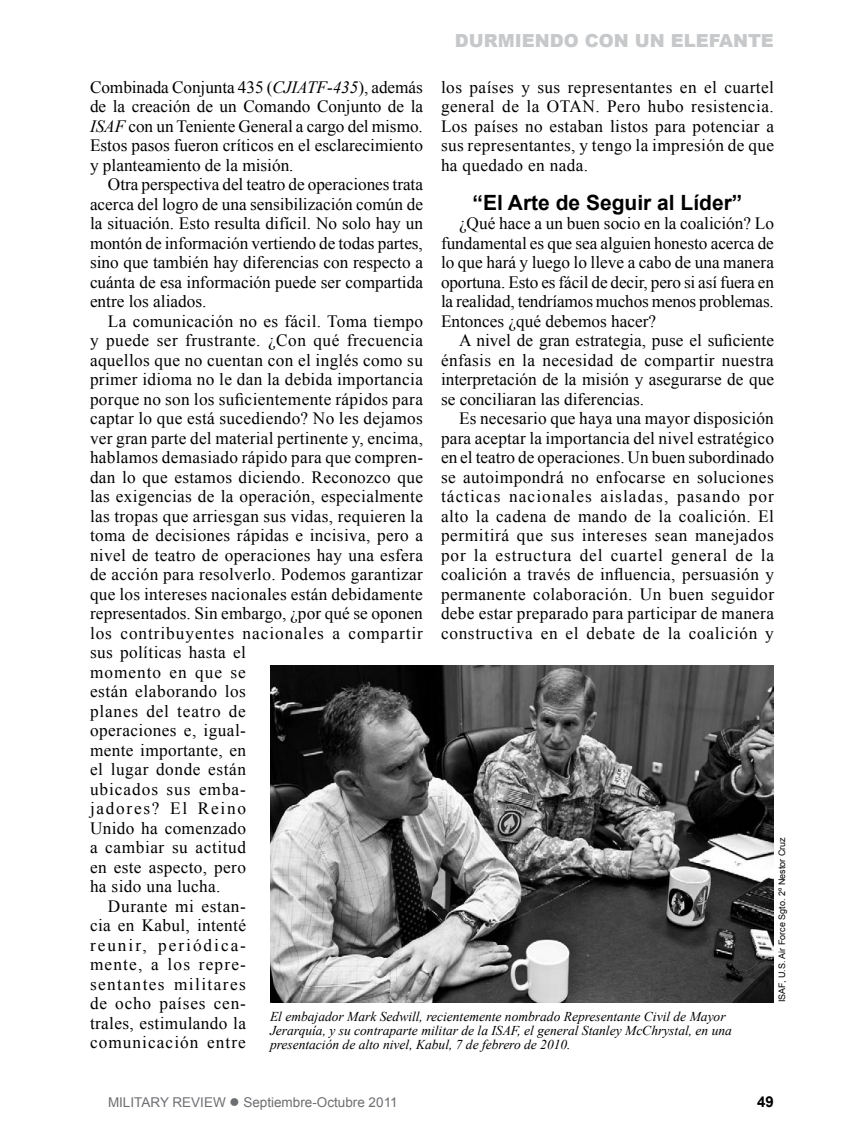
<style>
.page{position:relative;width:864px;height:1134px;background:#fff}
.page>*{position:absolute;margin:0;border:0;box-sizing:border-box;transform-origin:0 0}
.t1{font:700 21px "Arial";color:#000}
.t2{font:900 18px "Arial";color:#c6c8ca}
.t3{font:17.25px/19.5px "Times New Roman";letter-spacing:.02em;color:#000;text-align:justify}
.t4{font:17.25px "Times New Roman";letter-spacing:.055em;color:#000}
.t5{font:17.25px "Times New Roman";letter-spacing:.05em;color:#000}
.t6{font:17.25px "Times New Roman";letter-spacing:.085em;color:#000}
.t7{font:17.25px "Times New Roman";letter-spacing:.115em;color:#000}
.t8{font:17.25px "Times New Roman";letter-spacing:.06em;color:#000}
.t9{font:17.25px "Times New Roman";letter-spacing:.07em;color:#000}
.t10{font:17.25px "Times New Roman";letter-spacing:.1em;color:#000}
.t11{font:700 15px "Arial";color:#000}
.t12{font:italic 13.5px/14.2px "Times New Roman";color:#000}
.t13{font:13.5px "Arial";color:#6d6e71}
.t14{font:9px "Arial";color:#000}
.s1{font-style:italic}
</style>
<div class="page">
<img style="left:270px;top:666px;width:504px;height:336px">
<p class="t2" style="left:455px;top:27px;width:321px">DURMIENDO CON UN ELEFANTE</p>
<p class="t3" style="left:441px;top:77px;width:335px">los países y sus representantes en el cuartel general de la OTAN. Pero hubo resistencia.<br>Los países no estaban listos para potenciar a sus representantes, y tengo la impresión de que ha quedado en nada.</p>
<p class="t1" style="left:473px;top:189px;width:271px">“El Arte de Seguir al Líder”</p>
<p class="t3" style="left:441px;top:214px;width:335px;text-indent:18px">¿Qué hace a un buen socio en la coalición? Lo fundamental es que sea alguien honesto acerca de lo que hará y luego lo lleve a cabo de una manera oportuna. Esto es fácil de decir, pero si así fuera en la realidad, tendríamos muchos menos problemas.<br>Entonces ¿qué debemos hacer?</p>
<p class="t3" style="left:441px;top:331px;width:335px;text-indent:18px">A nivel de gran estrategia, puse el suficiente énfasis en la necesidad de compartir nuestra interpretación de la misión y asegurarse de que se conciliaran las diferencias.</p>
<p class="t3" style="left:441px;top:409px;width:335px;text-indent:18px">Es necesario que haya una mayor disposición para aceptar la importancia del nivel estratégico en el teatro de operaciones. Un buen subordinado se autoimpondrá no enfocarse en soluciones tácticas nacionales aisladas, pasando por alto la cadena de mando de la coalición. El permitirá que sus intereses sean manejados por la estructura del cuartel general de la coalición a través de influencia, persuasión y permanente colaboración. Un buen seguidor debe estar preparado para participar de manera constructiva en el debate de la coalición y</p>
<p class="t3" style="left:90px;top:77px;width:335px">Combinada Conjunta 435 (<span class="s1">CJIATF-435</span>), además de la creación de un Comando Conjunto de la <span class="s1">ISAF</span> con un Teniente General a cargo del mismo.<br>Estos pasos fueron críticos en el esclarecimiento y planteamiento de la misión.</p>
<p class="t3" style="left:90px;top:175px;width:335px;text-indent:18px">Otra perspectiva del teatro de operaciones trata acerca del logro de una sensibilización común de la situación. Esto resulta difícil. No solo hay un montón de información vertiendo de todas partes, sino que también hay diferencias con respecto a cuánta de esa información puede ser compartida entre los aliados.</p>
<p class="t3" style="left:108px;top:311px;width:317px">La comunicación no es fácil. Toma tiempo</p>
<p class="t3" style="left:90px;top:331px;width:335px">y puede ser frustrante. ¿Con qué frecuencia</p>
<p class="t3" style="left:90px;top:350px;width:335px">aquellos que no cuentan con el inglés como su</p>
<p class="t3" style="left:90px;top:370px;width:335px">primer idioma no le dan la debida importancia</p>
<p class="t3" style="left:90px;top:389px;width:335px">porque no son los suficientemente rápidos para</p>
<p class="t3" style="left:90px;top:409px;width:335px">captar lo que está sucediendo? No les dejamos</p>
<p class="t3" style="left:90px;top:428px;width:335px">ver gran parte del material pertinente y, encima,</p>
<p class="t3" style="left:90px;top:448px;width:335px">hablamos demasiado rápido para que compren-</p>
<p class="t3" style="left:90px;top:467px;width:335px">dan lo que estamos diciendo. Reconozco que</p>
<p class="t3" style="left:90px;top:487px;width:335px">las exigencias de la operación, especialmente</p>
<p class="t3" style="left:90px;top:506px;width:335px">las tropas que arriesgan sus vidas, requieren la</p>
<p class="t3" style="left:90px;top:526px;width:335px">toma de decisiones rápidas e incisiva, pero a</p>
<p class="t3" style="left:90px;top:545px;width:335px">nivel de teatro de operaciones hay una esfera</p>
<p class="t3" style="left:90px;top:565px;width:335px">de acción para resolverlo. Podemos garantizar</p>
<p class="t3" style="left:90px;top:584px;width:334px">que los intereses nacionales están debidamente</p>
<p class="t3" style="left:90px;top:603px;width:334px">representados. Sin embargo, ¿por qué se oponen</p>
<p class="t4" style="left:90px;top:621px;width:335px">los contribuyentes nacionales a compartir</p>
<p class="t3" style="left:90px;top:642px;width:157px">sus políticas hasta el</p>
<p class="t4" style="left:90px;top:660px;width:157px">momento en que se</p>
<p class="t3" style="left:90px;top:681px;width:157px">están elaborando los</p>
<p class="t5" style="left:90px;top:699px;width:157px">planes del teatro de</p>
<p class="t3" style="left:90px;top:720px;width:157px">operaciones e, igual-</p>
<p class="t3" style="left:90px;top:740px;width:158px">mente importante, en</p>
<p class="t3" style="left:90px;top:759px;width:158px">el lugar donde están</p>
<p class="t4" style="left:90px;top:777px;width:157px">ubicados sus emba-</p>
<p class="t10" style="left:90px;top:797px;width:158px">jadores? El Reino</p>
<p class="t3" style="left:90px;top:818px;width:158px">Unido ha comenzado</p>
<p class="t3" style="left:90px;top:837px;width:158px">a cambiar su actitud</p>
<p class="t3" style="left:90px;top:857px;width:158px">en este aspecto, pero</p>
<p class="t3" style="left:90px;top:876px;width:132px">ha sido una lucha.</p>
<p class="t3" style="left:108px;top:896px;width:139px">Durante mi estan-</p>
<p class="t3" style="left:90px;top:915px;width:158px">cia en Kabul, intenté</p>
<p class="t7" style="left:90px;top:933px;width:158px">reunir, periódica-</p>
<p class="t9" style="left:90px;top:953px;width:157px">mente, a los repre-</p>
<p class="t6" style="left:90px;top:972px;width:157px">sentantes militares</p>
<p class="t5" style="left:90px;top:992px;width:157px">de ocho países cen-</p>
<p class="t3" style="left:90px;top:1013px;width:158px">trales, estimulando la</p>
<p class="t8" style="left:90px;top:1031px;width:157px">comunicación entre</p>
<p class="t14" style="left:776px;top:1002px;width:166px;rotate:-90deg">ISAF, U.S. Air Force Sgto. 2º Nestor Cruz</p>
<p class="t12" style="left:270px;top:1009px;width:463px">El embajador Mark Sedwill, recientemente nombrado Representante Civil de Mayor<br>Jerarquía, y su contraparte militar de la ISAF, el general Stanley McChrystal, en una presentación de alto nivel, Kabul, 7 de febrero de 2010.</p>
<p class="t13" style="left:108px;top:1093px;width:291px">MILITARY REVIEW ● Septiembre-Octubre 2011</p>
<p class="t11" style="left:757px;top:1092px;width:18px">49</p>
</div>
